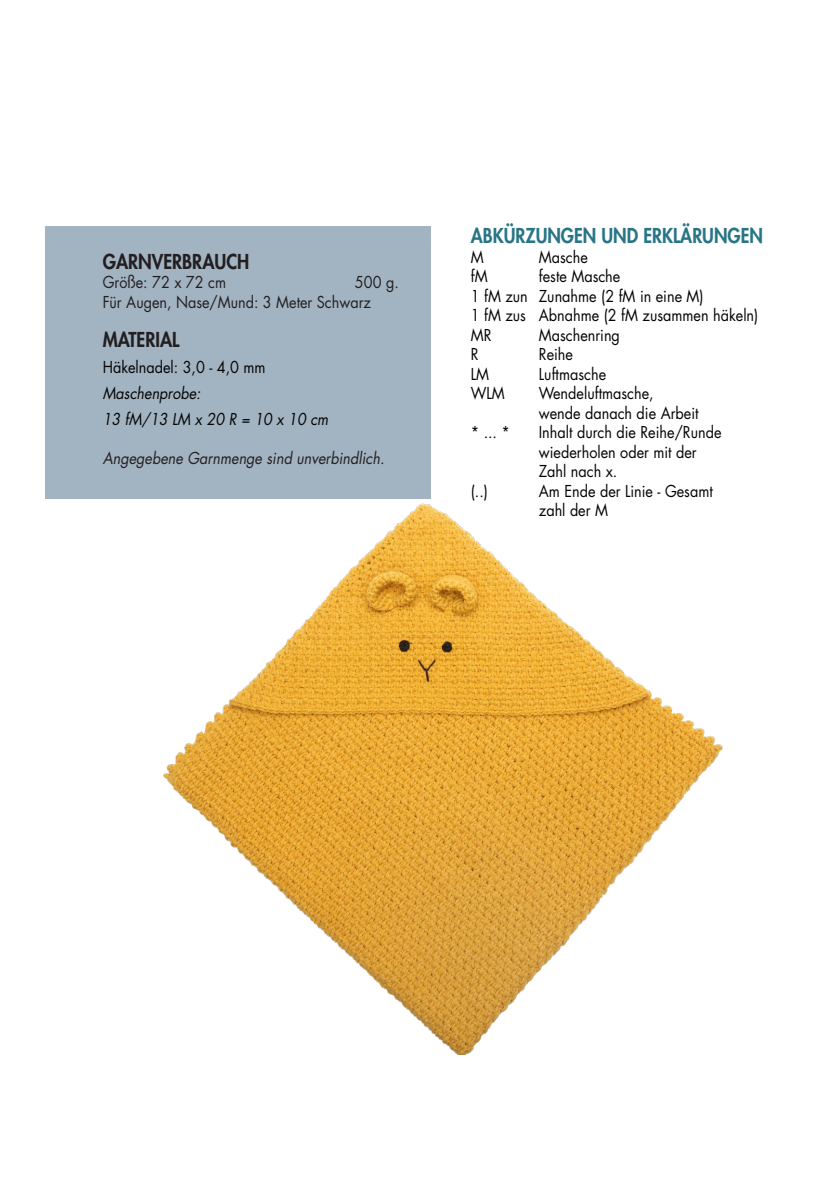
<style>
.page{position:relative;width:840px;height:1191px;background:#fff}
.page>*{position:absolute;margin:0;border:0;box-sizing:border-box;transform-origin:0 0}
.t1{font:800 20px "Futura Std";color:#287586;scale:.89 1}
.t2{font:800 20px "Futura Std";color:#231f20;scale:.9 1}
.t3{font:16px/19.6px "Futura Std";color:#040503;scale:.9 1}
.t4{font:16px "Futura Std";color:#231f20;scale:.9 1}
.t5{font:italic 16px "Futura Std";color:#231f20;scale:.9 1}
.t6{font:italic 16px/26px "Futura Std";color:#040503;scale:.9 1}
</style>
<div class="page">
<img style="left:163px;top:476px;width:560px;height:578px">
<div style="left:45px;top:227px;width:385px;height:272px;background:#a2b3c2"></div>
<p class="t2" style="left:103px;top:249px;width:164px">GARNVERBRAUCH</p>
<p class="t4" style="left:103px;top:272px;width:138px">Größe: 72 x 72 cm</p>
<p class="t4" style="left:355px;top:272px;width:50px">500 g.</p>
<p class="t4" style="left:103px;top:292px;width:299px">Für Augen, Nase/Mund: 3 Meter Schwarz</p>
<p class="t2" style="left:103px;top:327px;width:87px">MATERIAL</p>
<p class="t3" style="left:103px;top:357px;width:182px">Häkelnadel: 3,0 - 4,0 mm</p>
<p class="t6" style="left:103px;top:380px;width:252px">Maschenprobe:<br>13 fM/13 LM x 20 R = 10 x 10 cm</p>
<p class="t5" style="left:103px;top:448px;width:314px">Angegebene Garnmenge sind unverbindlich.</p>
<p class="t1" style="left:470px;top:223px;width:329px">ABKÜRZUNGEN UND ERKLÄRUNGEN</p>
<p class="t3" style="left:470px;top:247px;width:16px">M</p>
<p class="t3" style="left:538px;top:247px;width:56px">Masche</p>
<p class="t3" style="left:470px;top:267px;width:20px">fM</p>
<p class="t3" style="left:538px;top:267px;width:92px">feste Masche</p>
<p class="t3" style="left:470px;top:286px;width:260px">1 fM zun Zunahme (2 fM in eine M)</p>
<p class="t3" style="left:470px;top:306px;width:321px">1 fM zus Abnahme (2 fM zusammen häkeln)</p>
<p class="t3" style="left:470px;top:325px;width:25px">MR</p>
<p class="t3" style="left:538px;top:325px;width:92px">Maschenring</p>
<p class="t3" style="left:470px;top:345px;width:10px">R</p>
<p class="t3" style="left:538px;top:345px;width:39px">Reihe</p>
<p class="t3" style="left:470px;top:364px;width:22px">LM</p>
<p class="t3" style="left:538px;top:364px;width:76px">Luftmasche</p>
<p class="t3" style="left:470px;top:384px;width:39px">WLM</p>
<p class="t3" style="left:538px;top:384px;width:129px">Wendeluftmasche,</p>
<p class="t3" style="left:538px;top:403px;width:179px">wende danach die Arbeit</p>
<p class="t3" style="left:470px;top:423px;width:45px">* ... *</p>
<p class="t3" style="left:538px;top:423px;width:204px">Inhalt durch die Reihe/Runde</p>
<p class="t3" style="left:538px;top:442px;width:177px">wiederholen oder mit der<br>Zahl nach x.</p>
<p class="t3" style="left:470px;top:481px;width:21px">(..)</p>
<p class="t3" style="left:538px;top:481px;width:195px">Am Ende der Linie - Gesamt zahl der M</p>
</div>
